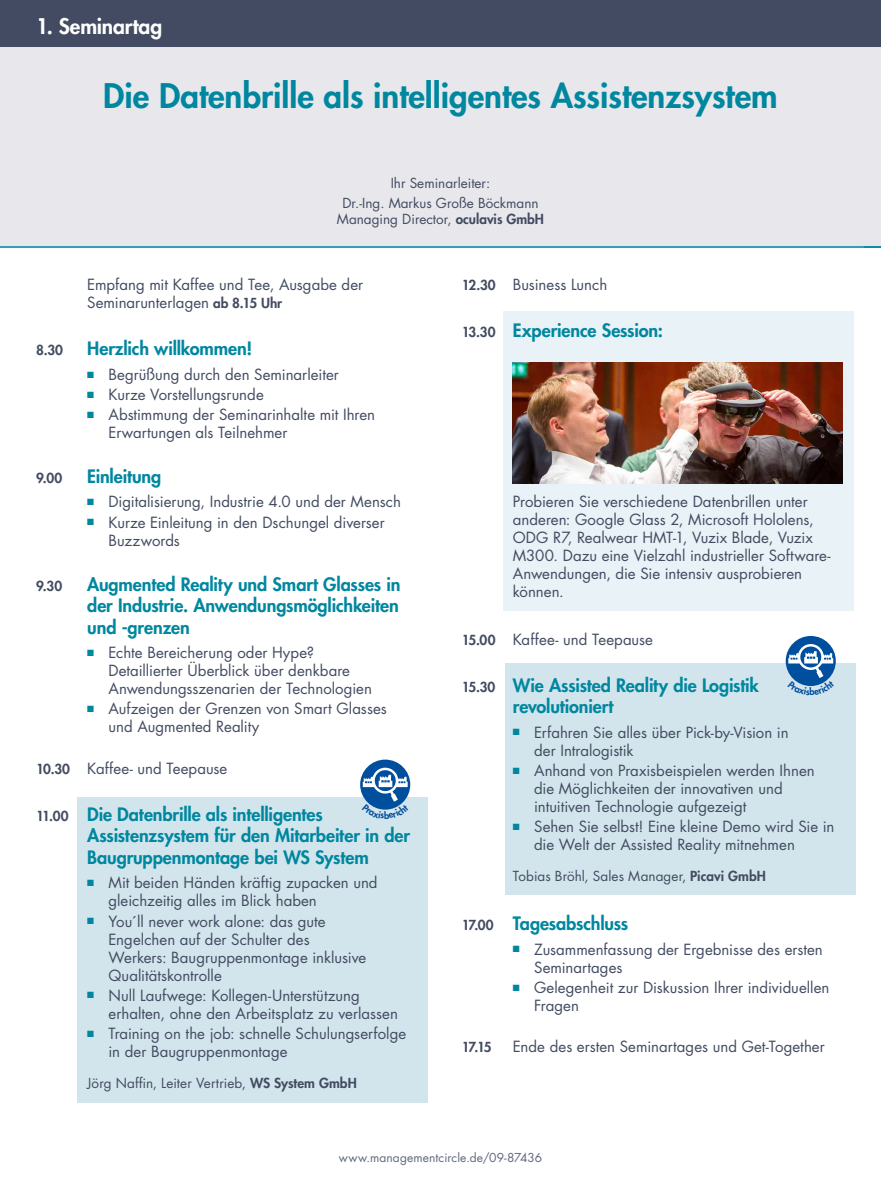
<style>
.page{position:relative;width:881px;height:1178px;background:#fff}
.page>*{position:absolute;margin:0;border:0;box-sizing:border-box;transform-origin:0 0}
.t1{font:800 33px "Futura Std";color:#0087a0}
.t2{font:800 21px "Futura Std";letter-spacing:-.005em;color:#fff}
.t3{font:800 18px/21.6px "Futura Std";letter-spacing:-.01em;color:#0087a0}
.t4{font:15px/18px "Futura Std";color:#424b61}
.t5{font:13.5px/20.4px "Futura Std";color:#424b61;text-align:center}
.t6{font:800 13.5px "Futura Std";color:#424b61}
.t7{font:12px "Futura Std";letter-spacing:.01em;color:#5f687c}
.s1{font-weight:800}
.s2{font-weight:800;font-size:13.5px}
.s3{color:#0087a0}
.s4{font-size:13.5px;color:#424b61}
</style>
<div class="page">
<div style="left:0;top:0;width:880px;height:247px;background:#e8e8ec"></div>
<div style="left:0;top:0;width:880px;height:47px;background:#424b61"></div>
<hr style="left:0;top:246px;width:880px;height:2px;background:#0087a0">
<svg style="left:863px;top:246px;width:17px;height:2px"></svg>
<div style="left:503px;top:311px;width:350px;height:300px;background:#e9f2f6"></div>
<div style="left:78px;top:797px;width:349px;height:305px;background:#d3e5ec"></div>
<div style="left:505px;top:663px;width:350px;height:231px;background:#d3e5ec"></div>
<img style="left:512px;top:362px;width:330px;height:121px">
<svg style="left:360px;top:759px;width:50px;height:51px"></svg>
<div style="left:785px;top:636px;width:50px;height:50px;background:#004e9e;border-radius:50%"></div>
<svg style="left:362px;top:766px;width:47px;height:44px"></svg>
<svg style="left:787px;top:642px;width:47px;height:44px"></svg>
<h2 class="t2" style="left:36px;top:13px;width:127px">1. Seminartag</h2>
<h1 class="t1" style="left:103px;top:75px;width:675px">Die Datenbrille als intelligentes Assistenzsystem</h1>
<p class="t5" style="left:342px;top:172px;width:198px">Ihr Seminarleiter:<br>Dr.-Ing. Markus Große Böckmann</p>
<p class="t5" style="left:337px;top:209px;width:208px">Managing Director, <span class="s1">oculavis GmbH</span></p>
<p class="t4" style="left:87px;top:276px;width:277px">Empfang mit Kaffee und Tee, Ausgabe der<br>Seminarunterlagen <span class="s2">ab 8.15 Uhr</span></p>
<p class="t6" style="left:36px;top:342px;width:28px">8.30</p>
<p class="t3" style="left:87px;top:338px;width:166px">Herzlich willkommen!</p>
<p class="t4" style="left:87px;top:365px;width:253px"><span class="s3">■</span> Begrüßung durch den Seminarleiter</p>
<p class="t4" style="left:87px;top:386px;width:178px"><span class="s3">■</span> Kurze Vorstellungsrunde</p>
<p class="t4" style="left:108px;top:406px;width:268px;text-indent:-21px"><span class="s3">■</span> Abstimmung der Seminarinhalte mit Ihren<br>Erwartungen als Teilnehmer</p>
<p class="t6" style="left:36px;top:469px;width:28px">9.00</p>
<p class="t3" style="left:87px;top:466px;width:75px">Einleitung</p>
<p class="t4" style="left:87px;top:493px;width:315px"><span class="s3">■</span> Digitalisierung, Industrie 4.0 und der Mensch</p>
<p class="t4" style="left:108px;top:513px;width:278px;text-indent:-21px"><span class="s3">■</span> Kurze Einleitung in den Dschungel diverser<br>Buzzwords</p>
<p class="t6" style="left:36px;top:577px;width:27px">9.30</p>
<p class="t3" style="left:87px;top:573px;width:314px;text-align:justify">Augmented Reality und Smart Glasses in der Industrie. Anwendungsmöglichkeiten und -grenzen</p>
<p class="t4" style="left:108px;top:644px;width:265px;text-indent:-21px"><span class="s3">■</span> Echte Bereicherung oder Hype?<br>Detaillierter Überblick über denkbare<br>Anwendungsszenarien der Technologien</p>
<p class="t4" style="left:108px;top:700px;width:280px;text-indent:-21px"><span class="s3">■</span> Aufzeigen der Grenzen von Smart Glasses und Augmented Reality</p>
<p class="t4" style="left:36px;top:759px;width:193px"><span class="s2">10.30</span> Kaffee- und Teepause</p>
<p class="t3" style="left:87px;top:803px;width:324px;text-indent:-51px"><span class="s4">11.00</span> Die Datenbrille als intelligentes<br>Assistenzsystem für den Mitarbeiter in der<br>Baugruppenmontage bei WS System</p>
<p class="t4" style="left:108px;top:874px;width:270px;text-indent:-21px"><span class="s3">■</span> Mit beiden Händen kräftig zupacken und gleichzeitig alles im Blick haben</p>
<p class="t4" style="left:108px;top:912px;width:259px;text-indent:-21px"><span class="s3">■</span> You´ll never work alone: das gute<br>Engelchen auf der Schulter des<br>Werkers: Baugruppenmontage inklusive<br>Qualitätskontrolle</p>
<p class="t4" style="left:108px;top:986px;width:291px;text-indent:-21px"><span class="s3">■</span> Null Laufwege: Kollegen-Unterstützung erhalten, ohne den Arbeitsplatz zu verlassen</p>
<p class="t4" style="left:108px;top:1024px;width:299px;text-indent:-21px"><span class="s3">■</span> Training on the job: schnelle Schulungserfolge in der Baugruppenmontage</p>
<p class="t5" style="left:87px;top:1073px;width:271px">Jörg Naffin, Leiter Vertrieb, <span class="s1">WS System GmbH</span></p>
<p class="t4" style="left:461px;top:276px;width:147px"><span class="s2">12.30</span> Business Lunch</p>
<p class="t3" style="left:461px;top:320px;width:202px"><span class="s4">13.30</span> Experience Session:</p>
<p class="t4" style="left:512px;top:492px;width:319px">Probieren Sie verschiedene Datenbrillen unter anderen: Google Glass 2, Microsoft Hololens, ODG R7, Realwear HMT-1, Vuzix Blade, Vuzix M300. Dazu eine Vielzahl industrieller Software-Anwendungen, die Sie intensiv ausprobieren können.</p>
<p class="t4" style="left:461px;top:630px;width:193px"><span class="s2">15.00</span> Kaffee- und Teepause</p>
<p class="t3" style="left:512px;top:674px;width:247px;text-indent:-51px"><span class="s4">15.30</span> Wie Assisted Reality die Logistik revolutioniert</p>
<p class="t4" style="left:534px;top:723px;width:256px;text-indent:-21px"><span class="s3">■</span> Erfahren Sie alles über Pick-by-Vision in der Intralogistik</p>
<p class="t4" style="left:534px;top:761px;width:282px;text-indent:-21px"><span class="s3">■</span> Anhand von Praxisbeispielen werden Ihnen die Möglichkeiten der innovativen und intuitiven Technologie aufgezeigt</p>
<p class="t4" style="left:534px;top:818px;width:302px;text-indent:-21px"><span class="s3">■</span> Sehen Sie selbst! Eine kleine Demo wird Sie in die Welt der Assisted Reality mitnehmen</p>
<p class="t5" style="left:512px;top:866px;width:254px">Tobias Bröhl, Sales Manager, <span class="s1">Picavi GmbH</span></p>
<p class="t3" style="left:461px;top:913px;width:168px"><span class="s4">17.00</span> Tagesabschluss</p>
<p class="t4" style="left:534px;top:940px;width:290px;text-indent:-21px"><span class="s3">■</span> Zusammenfassung der Ergebnisse des ersten<br>Seminartages</p>
<p class="t4" style="left:534px;top:978px;width:297px;text-indent:-21px"><span class="s3">■</span> Gelegenheit zur Diskussion Ihrer individuellen<br>Fragen</p>
<p class="t6" style="left:461px;top:1039px;width:31px">17.15</p>
<p class="t4" style="left:512px;top:1038px;width:313px">Ende des ersten Seminartages und Get-Together</p>
<p class="t7" style="left:338px;top:1149px;width:205px">www.managementcircle.de/09-87436</p>
</div>
